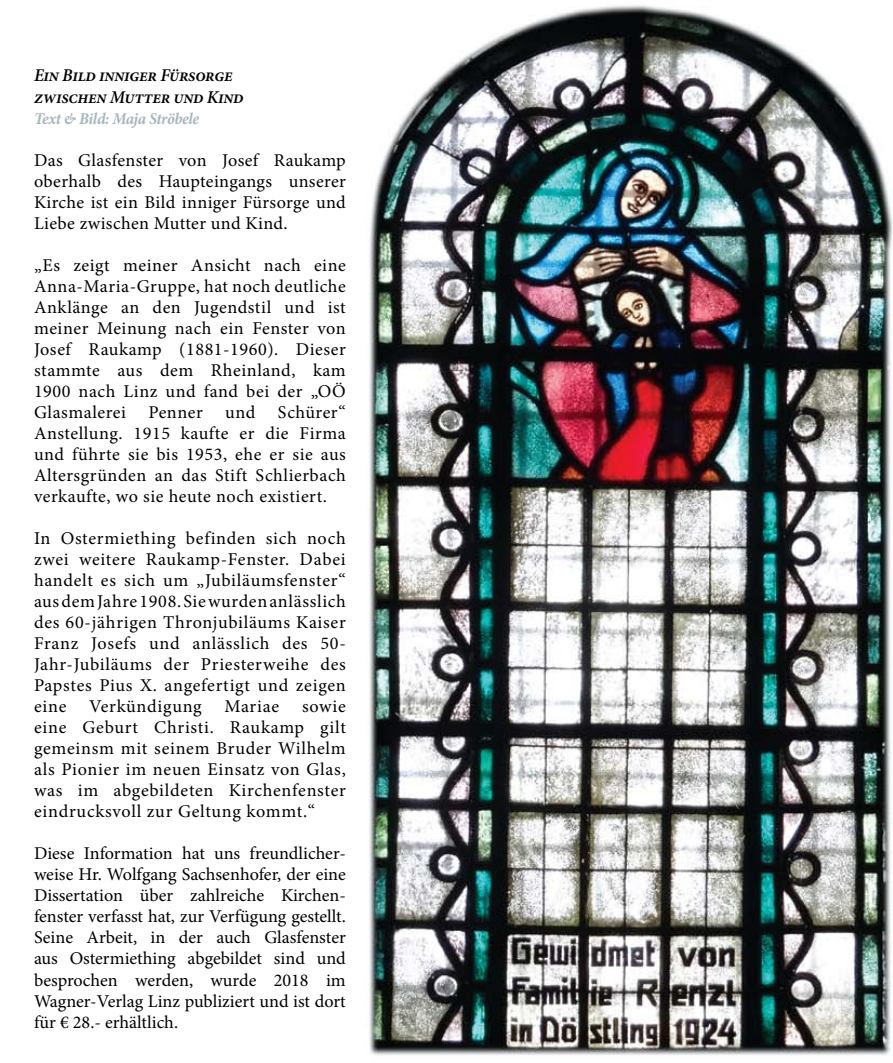
<style>
.page{position:relative;width:893px;height:1063px;background:#fff}
.page>*{position:absolute;margin:0;border:0;box-sizing:border-box;transform-origin:0 0}
.t1{font:18px/21px "Minion Pro";letter-spacing:.03em;color:#000;text-align:justify}
.t2{font:italic 600 18px/21.6px "Minion Pro";letter-spacing:-.02em;color:#000}
.t3{font:italic 700 16.5px "Minion Pro";letter-spacing:-.03em;color:#a7b5bd}
</style>
<div class="page">
<img style="left:369px;top:5px;width:524px;height:1051px">
<p class="t2" style="left:34px;top:64px;width:211px">Ein Bild inniger Fürsorge zwischen Mutter und Kind</p>
<p class="t3" style="left:34px;top:107px;width:167px">Text &amp; Bild: Maja Ströbele</p>
<p class="t1" style="left:34px;top:150px;width:313px">Das Glasfenster von Josef Raukamp oberhalb des Haupteingangs unserer Kirche ist ein Bild inniger Fürsorge und Liebe zwischen Mutter und Kind.</p>
<p class="t1" style="left:34px;top:255px;width:313px">„Es zeigt meiner Ansicht nach eine Anna-Maria-Gruppe, hat noch deutliche Anklänge an den Jugendstil und ist meiner Meinung nach ein Fenster von Josef Raukamp (1881-1960). Dieser stammte aus dem Rheinland, kam 1900 nach Linz und fand bei der „OÖ Glasmalerei Penner und Schürer“ Anstellung. 1915 kaufte er die Firma und führte sie bis 1953, ehe er sie aus Altersgründen an das Stift Schlierbach verkaufte, wo sie heute noch existiert.</p>
<p class="t1" style="left:34px;top:528px;width:313px">In Ostermiething befinden sich noch zwei weitere Raukamp-Fenster. Dabei handelt es sich um „Jubiläumsfenster“ aus dem Jahre 1908. Sie wurden anlässlich des 60-jährigen Thronjubiläums Kaiser Franz Josefs und anlässlich des 50- Jahr-Jubiläums der Priesterweihe des Papstes Pius X. angefertigt und zeigen eine</p>
<p class="t1" style="left:89px;top:696px;width:114px">Verkündigung</p>
<p class="t1" style="left:224px;top:696px;width:56px">Mariae</p>
<p class="t1" style="left:34px;top:696px;width:313px;text-indent:268px">sowie eine Geburt Christi. Raukamp gilt gemeinsm mit seinem Bruder Wilhelm als Pionier im neuen Einsatz von Glas, was im abgebildeten Kirchenfenster eindrucksvoll zur Geltung kommt.“</p>
<p class="t1" style="left:34px;top:843px;width:313px">Diese Information hat uns freundlicher&shy;weise Hr. Wolfgang Sachsenhofer, der eine Dissertation über zahlreiche Kirchen&shy;fenster verfasst hat, zur Verfügung gestellt.<br>Seine Arbeit, in der auch Glasfenster aus Ostermiething abgebildet sind und besprochen werden, wurde 2018 im Wagner-Verlag Linz publiziert und ist dort für € 28.- erhältlich.</p>
</div>
